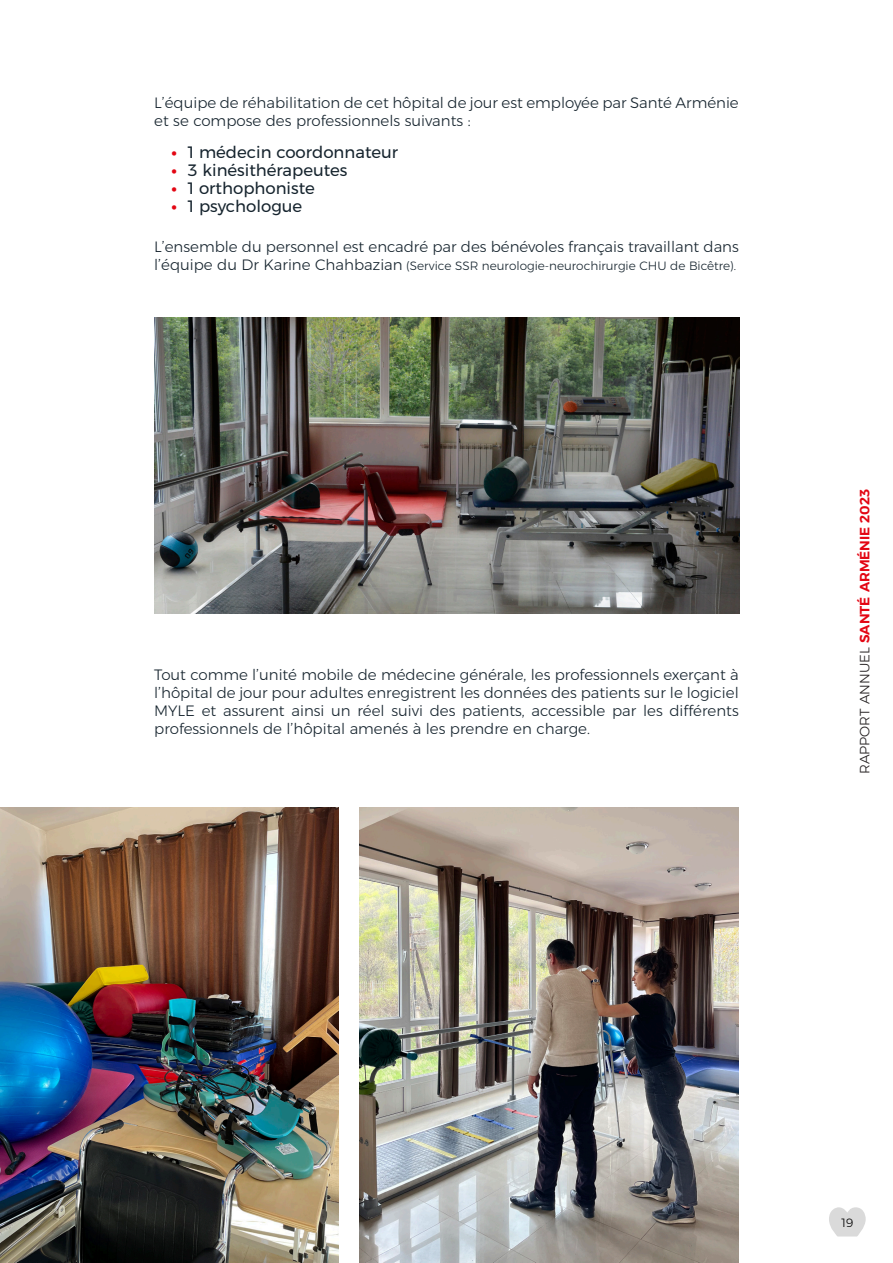
<style>
.page{position:relative;width:893px;height:1263px;background:#fff}
.page>*{position:absolute;margin:0;border:0;box-sizing:border-box;transform-origin:0 0}
.t1{font:16.5px "Montserratarm";color:#16242e}
.Corps_de_texte{font:300 15px/18px "Montserratarm";color:#16242e}
.t2{font:600 13.5px "Montserratarm";color:#e30613}
.Corps_de_texte-2{font:300 12px "Montserratarm";color:#16242e}
.t3{font:300 12px "Montserratarm";color:#000}
.s1{font-weight:700;color:#e30613}
.s2{font-size:15px}
.s3{font-weight:300;color:#231f20}
</style>
<div class="page">
<svg style="left:829px;top:1207px;width:37px;height:29px"></svg>
<img style="left:0;top:808px;width:338px;height:455px">
<img style="left:154px;top:317px;width:585px;height:296px">
<img style="left:360px;top:808px;width:379px;height:455px">
<p class="Corps_de_texte" style="left:154px;top:93px;width:586px">L’équipe de réhabilitation de cet hôpital de jour est employée par Santé Arménie et se compose des professionnels suivants :</p>
<p class="t1" style="left:171px;top:139px;width:228px"><span class="s1">•</span> 1 médecin coordonnateur</p>
<p class="t1" style="left:171px;top:157px;width:177px"><span class="s1">•</span> 3 kinésithérapeutes</p>
<p class="t1" style="left:171px;top:175px;width:145px"><span class="s1">•</span> 1 orthophoniste</p>
<p class="t1" style="left:171px;top:193px;width:132px"><span class="s1">•</span> 1 psychologue</p>
<p class="Corps_de_texte" style="left:154px;top:237px;width:586px">L’ensemble du personnel est encadré par des bénévoles français travaillant dans</p>
<p class="Corps_de_texte-2" style="left:154px;top:256px;width:583px"><span class="s2">l’équipe du Dr Karine Chahbazian</span> (Service SSR neurologie-neurochirurgie CHU de Bicêtre).</p>
<p class="Corps_de_texte" style="left:154px;top:665px;width:586px;text-align:justify">Tout comme l’unité mobile de médecine générale, les professionnels exerçant à l’hôpital de jour pour adultes enregistrent les données des patients sur le logiciel MYLE et assurent ainsi un réel suivi des patients, accessible par les différents professionnels de l’hôpital amenés à les prendre en charge.</p>
<p class="t2" style="left:854px;top:774px;width:286px;rotate:-90deg"><span class="s3">RAPPORT ANNUEL</span> SANTÉ ARMÉNIE 2023</p>
<p class="t3" style="left:841px;top:1213px;width:13px">19</p>
</div>
